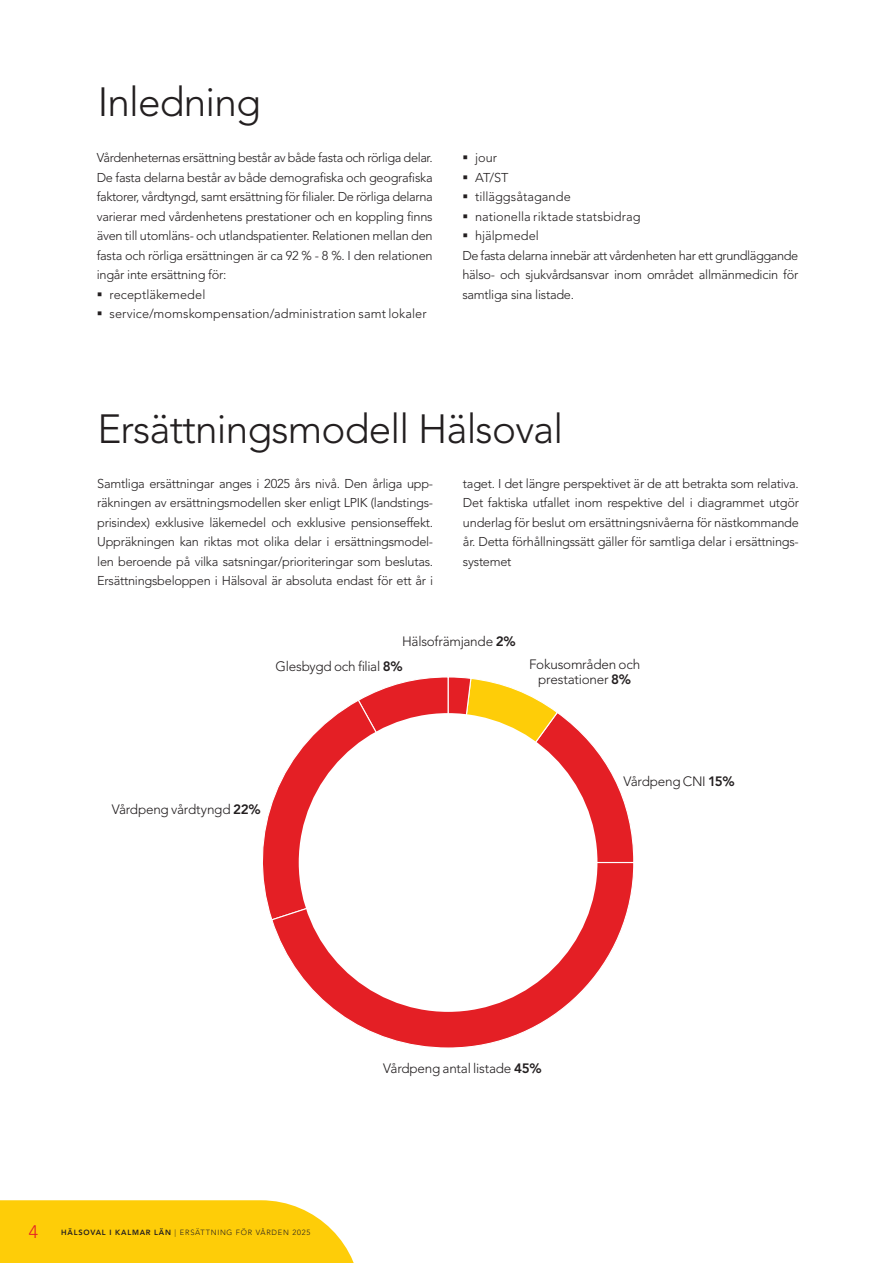
<style>
.page{position:relative;width:893px;height:1263px;background:#fff}
.page>*{position:absolute;margin:0;border:0;box-sizing:border-box;transform-origin:0 0}
.t1{font:300 40.5px "Avenir LT Std";letter-spacing:-.02em;color:#231f20}
.t2{font:300 18px "Avenir LT Std";color:#e41f25}
.t3{font:300 13.5px/15px "Avenir LT Std";letter-spacing:-.02em;color:#231f20;text-align:center}
.t4{font:300 12.75px/19.5px "Avenir LT Std";letter-spacing:-.02em;color:#231f20;text-align:justify}
.t5{font:300 12.75px "Avenir LT Std";letter-spacing:.005em;color:#231f20}
.t6{font:300 7.5px "Avenir LT Std";letter-spacing:.1em;color:#231f20}
.s1{font-weight:800}
</style>
<div class="page">
<svg style="left:0;top:1200px;width:354px;height:63px"></svg>
<svg style="left:272px;top:920px;width:352px;height:128px"></svg>
<svg style="left:262px;top:677px;width:372px;height:243px"></svg>
<div style="left:299px;top:713px;width:298px;height:299px;background:#fff;border-radius:50%"></div>
<h1 class="t1" style="left:98px;top:78px;width:165px">Inledning</h1>
<p class="t4" style="left:97px;top:148px;width:337px">Vårdenheternas ersättning består av både fasta och rörliga delar.</p>
<p class="t4" style="left:97px;top:168px;width:337px">De fasta delarna består av både demografiska och geografiska</p>
<p class="t4" style="left:97px;top:187px;width:337px">faktorer, vårdtyngd, samt ersättning för filialer. De rörliga delarna</p>
<p class="t4" style="left:97px;top:207px;width:337px">varierar med vårdenhetens prestationer och en koppling finns</p>
<p class="t4" style="left:97px;top:226px;width:337px">även till utomläns- och utlandspatienter. Relationen mellan den</p>
<p class="t4" style="left:97px;top:246px;width:337px">fasta och rörliga ersättningen är ca 92 % - 8 %. I den relationen</p>
<p class="t4" style="left:97px;top:265px;width:131px">ingår inte ersättning för:</p>
<p class="t5" style="left:109px;top:287px;width:97px">receptläkemedel</p>
<p class="t5" style="left:109px;top:306px;width:319px">service/momskompensation/administration samt lokaler</p>
<p class="t4" style="left:475px;top:148px;width:24px">jour</p>
<p class="t4" style="left:475px;top:168px;width:35px">AT/ST</p>
<p class="t5" style="left:475px;top:189px;width:97px">tilläggsåtagande</p>
<p class="t5" style="left:475px;top:209px;width:167px">nationella riktade statsbidrag</p>
<p class="t5" style="left:475px;top:228px;width:65px">hjälpmedel</p>
<p class="t4" style="left:462px;top:246px;width:337px">De fasta delarna innebär att vårdenheten har ett grundläggande</p>
<p class="t4" style="left:462px;top:265px;width:337px">hälso- och sjukvårdsansvar inom området allmänmedicin för</p>
<p class="t4" style="left:462px;top:285px;width:113px">samtliga sina listade.</p>
<h1 class="t1" style="left:97px;top:405px;width:467px">Ersättningsmodell Hälsoval</h1>
<p class="t4" style="left:97px;top:473px;width:337px">Samtliga ersättningar anges i 2025 års nivå. Den årliga upp&shy;räkningen av ersättningsmodellen sker enligt LPIK (landstings&shy;prisindex) exklusive läkemedel och exklusive pensionseffekt.<br>Uppräkningen kan riktas mot olika delar i ersättningsmodel&shy;len beroende på vilka satsningar/prioriteringar som beslutas.<br>Ersättningsbeloppen i Hälsoval är absoluta endast för ett år i</p>
<p class="t4" style="left:463px;top:473px;width:337px">taget. I det längre perspektivet är de att betrakta som relativa.<br>Det faktiska utfallet inom respektive del i diagrammet utgör underlag för beslut om ersättningsnivåerna för nästkommande år. Detta förhållningssätt gäller för samtliga delar i ersättnings&shy;systemet</p>
<p class="t3" style="left:402px;top:634px;width:115px">Hälsofrämjande <span class="s1">2%</span></p>
<p class="t3" style="left:276px;top:659px;width:129px">Glesbygd och filial <span class="s1">8%</span></p>
<p class="t3" style="left:529px;top:657px;width:113px">Fokusområden och prestationer <span class="s1">8%</span></p>
<p class="t3" style="left:112px;top:802px;width:151px">Vårdpeng vårdtyngd <span class="s1">22%</span></p>
<p class="t3" style="left:623px;top:774px;width:113px">Vårdpeng CNI <span class="s1">15%</span></p>
<h2 class="t2" style="left:29px;top:1221px;width:11px">4</h2>
<p class="t6" style="left:61px;top:1227px;width:250px"><span class="s1">HÄLSOVAL I KALMAR LÄN</span> | ERSÄTTNING FÖR VÅRDEN 2025</p>
<p class="t3" style="left:383px;top:1060px;width:160px">Vårdpeng antal listade <span class="s1">45%</span></p>
</div>
